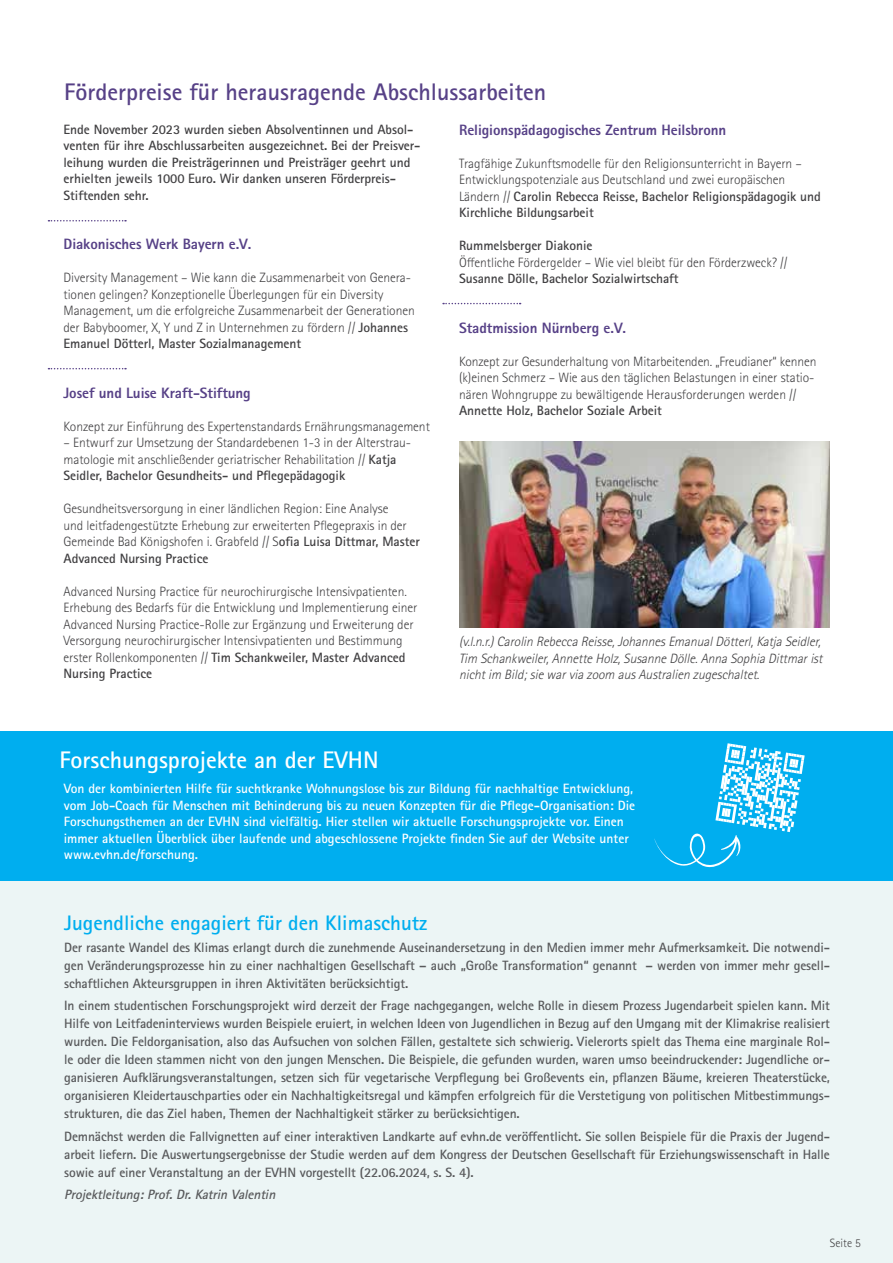
<style>
.page{position:relative;width:893px;height:1263px;background:#fff}
.page>*{position:absolute;margin:0;border:0;box-sizing:border-box;transform-origin:0 0}
.t1{font:700 24px "Rotis Sans Serif Std";color:#574187}
.t2{font:700 24px "Rotis Sans Serif Std";color:#fff}
.t3{font:700 21px "Rotis Sans Serif Std";color:#00aeef}
.t4{font:800 15px "Rotis Sans Serif Std";letter-spacing:-.005em;color:#574187}
.t5{font:700 13.5px/18px "Rotis Sans Serif Std";letter-spacing:-.01em;color:#58595b;text-align:justify}
.t6{font:300 13.5px/16.5px "Rotis Sans Serif Std";letter-spacing:-.005em;color:#414042}
.t7{font:700 13.5px/16.5px "Rotis Sans Serif Std";color:#fff}
.t8{font:700 13.5px/16.5px "Rotis Sans Serif Std";letter-spacing:-.005em;color:#414042}
.t9{font:italic 300 13.5px/16.5px "Rotis Sans Serif Std";color:#414042}
.t10{font:italic 700 13.5px "Rotis Sans Serif Std";color:#58595b}
.t11{font:300 12px "Rotis Sans Serif Std";color:#414042}
.s1{font-weight:700}
</style>
<div class="page">
<div style="left:0;top:733px;width:893px;height:530px;background:#ecf5f5"></div>
<div style="left:0;top:731px;width:893px;height:149px;background:#00aeef"></div>
<img style="left:459px;top:442px;width:370px;height:185px">
<svg style="left:654px;top:743px;width:151px;height:125px"></svg>
<svg style="left:48px;top:368px;width:78px;height:1px"></svg>
<svg style="left:443px;top:303px;width:78px;height:1px"></svg>
<svg style="left:48px;top:220px;width:78px;height:1px"></svg>
<h1 class="t1" style="left:64px;top:77px;width:484px">Förderpreise für herausragende Abschlussarbeiten</h1>
<p class="t8" style="left:64px;top:121px;width:358px">Ende November 2023 wurden sieben Absolventinnen und Absol&shy;venten für ihre Abschlussarbeiten ausgezeichnet. Bei der Preisver&shy;leihung wurden die Preisträgerinnen und Preisträger geehrt und erhielten jeweils 1000 Euro. Wir danken unseren Förderpreis-Stiftenden sehr.</p>
<p class="t4" style="left:64px;top:235px;width:189px">Diakonisches Werk Bayern e.V.</p>
<p class="t6" style="left:64px;top:270px;width:353px">Diversity Management – Wie kann die Zusammenarbeit von Genera&shy;tionen gelingen? Konzeptionelle Überlegungen für ein Diversity Management, um die erfolgreiche Zusammenarbeit der Generationen der Babyboomer, X, Y und Z in Unternehmen zu fördern // <span class="s1">Johannes Emanuel Dötterl, Master Sozialmanagement</span></p>
<p class="t4" style="left:64px;top:383px;width:189px">Josef und Luise Kraft-Stiftung</p>
<p class="t6" style="left:64px;top:418px;width:368px">Konzept zur Einführung des Expertenstandards Ernährungsmanagement</p>
<p class="t6" style="left:64px;top:435px;width:349px">– Entwurf zur Umsetzung der Standardebenen 1-3 in der Alterstrau&shy;matologie mit anschließender geriatrischer Rehabilitation // <span class="s1">Katja<br>Seidler, Bachelor Gesundheits- und Pflegepädagogik</span></p>
<p class="t6" style="left:64px;top:501px;width:358px">Gesundheitsversorgung in einer ländlichen Region: Eine Analyse<br>und leitfadengestützte Erhebung zur erweiterten Pflegepraxis in der Gemeinde Bad Königshofen i. Grabfeld // S<span class="s1">ofia Luisa Dittmar, Master Advanced Nursing Practice</span></p>
<p class="t6" style="left:64px;top:583px;width:355px">Advanced Nursing Practice für neurochirurgische Intensivpatienten.<br>Erhebung des Bedarfs für die Entwicklung und Implementierung einer Advanced Nursing Practice-Rolle zur Ergänzung und Erweiterung der Versorgung neurochirurgischer Intensivpatienten und Bestimmung erster Rollenkomponenten // <span class="s1">Tim Schankweiler, Master Advanced Nursing Practice</span></p>
<p class="t4" style="left:459px;top:120px;width:269px">Religionspädagogisches Zentrum Heilsbronn</p>
<p class="t6" style="left:459px;top:155px;width:363px">Tragfähige Zukunftsmodelle für den Religionsunterricht in Bayern – Entwicklungspotenziale aus Deutschland und zwei europäischen Ländern // <span class="s1">Carolin Rebecca Reisse, Bachelor Religionspädagogik und Kirchliche Bildungsarbeit</span></p>
<p class="t8" style="left:459px;top:237px;width:135px">Rummelsberger Diakonie</p>
<p class="t6" style="left:459px;top:254px;width:330px">Öffentliche Fördergelder – Wie viel bleibt für den Förderzweck? //</p>
<p class="t8" style="left:459px;top:270px;width:221px">Susanne Dölle, Bachelor Sozialwirtschaft</p>
<p class="t4" style="left:459px;top:318px;width:169px">Stadtmission Nürnberg e.V.</p>
<p class="t6" style="left:459px;top:353px;width:359px">Konzept zur Gesunderhaltung von Mitarbeitenden. „Freudianer“ kennen (k)einen Schmerz – Wie aus den täglichen Belastungen in einer statio&shy;nären Wohngruppe zu bewältigende Herausforderungen werden //</p>
<p class="t8" style="left:459px;top:402px;width:204px">Annette Holz, Bachelor Soziale Arbeit</p>
<p class="t9" style="left:459px;top:633px;width:368px">(v.l.n.r.)Carolin Rebecca Reisse,JohannesEmanualDötterl,Katja Seidler,<br>Tim Schankweiler,AnnetteHolz,SusanneDölle.Anna Sophia Dittmarist nichtim Bild;siewarvia zoom ausAustralien zugeschaltet.</p>
<h1 class="t2" style="left:60px;top:745px;width:321px">Forschungsprojekte an der EVHN</h1>
<p class="t7" style="left:64px;top:780px;width:573px">Von der kombinierten Hilfe für suchtkranke Wohnungslose bis zur Bildung für nachhaltige Entwicklung, vom Job-Coach für Menschen mit Behinderung bis zu neuen Konzepten für die Pflege-Organisation: Die Forschungsthemen an der EVHN sind vielfältig. Hier stellen wir aktuelle Forschungsprojekte vor. Einen immer aktuellen Überblick über laufende und abgeschlossene Projekte finden Sie auf der Website unter www.evhn.de/forschung.</p>
<h2 class="t3" style="left:64px;top:909px;width:365px">Jugendliche engagiert für den Klimaschutz</h2>
<p class="t5" style="left:64px;top:938px;width:767px">Der rasante Wandel des Klimas erlangt durch die zunehmende Auseinandersetzung in den Medien immer mehr Aufmerksamkeit. Die notwendi&shy;gen Veränderungsprozesse hin zu einer nachhaltigen Gesellschaft – auch „Große Transformation“ genannt – werden von immer mehr gesell&shy;schaftlichen Akteursgruppen in ihren Aktivitäten berücksichtigt.</p>
<p class="t5" style="left:64px;top:996px;width:767px">In einem studentischen Forschungsprojekt wird derzeit der Frage nachgegangen, welche Rolle in diesem Prozess Jugendarbeit spielen kann. Mit Hilfe von Leitfadeninterviews wurden Beispiele eruiert, in welchen Ideen von Jugendlichen in Bezug auf den Umgang mit der Klimakrise realisiert wurden. Die Feldorganisation, also das Aufsuchen von solchen Fällen, gestaltete sich schwierig. Vielerorts spielt das Thema eine marginale Rol&shy;le oder die Ideen stammen nicht von den jungen Menschen. Die Beispiele, die gefunden wurden, waren umso beeindruckender: Jugendliche or&shy;ganisieren Aufklärungsveranstaltungen, setzen sich für vegetarische Verpflegung bei Großevents ein, pflanzen Bäume, kreieren Theaterstücke, organisieren Kleidertauschparties oder ein Nachhaltigkeitsregal und kämpfen erfolgreich für die Verstetigung von politischen Mitbestimmungs&shy;strukturen, die das Ziel haben, Themen der Nachhaltigkeit stärker zu berücksichtigen.</p>
<p class="t5" style="left:64px;top:1127px;width:767px">Demnächst werden die Fallvignetten auf einer interaktiven Landkarte auf evhn.de veröffentlicht. Sie sollen Beispiele für die Praxis der Jugend&shy;arbeit liefern. Die Auswertungsergebnisse der Studie werden auf dem Kongress der Deutschen Gesellschaft für Erziehungswissenschaft in Halle sowie auf einer Veranstaltung an der EVHN vorgestellt (22.06.2024, s. S. 4).</p>
<p class="t10" style="left:64px;top:1186px;width:216px">Projektleitung:Prof.Dr.Katrin Valentin</p>
<p class="t11" style="left:830px;top:1236px;width:32px">Seite 5</p>
</div>
